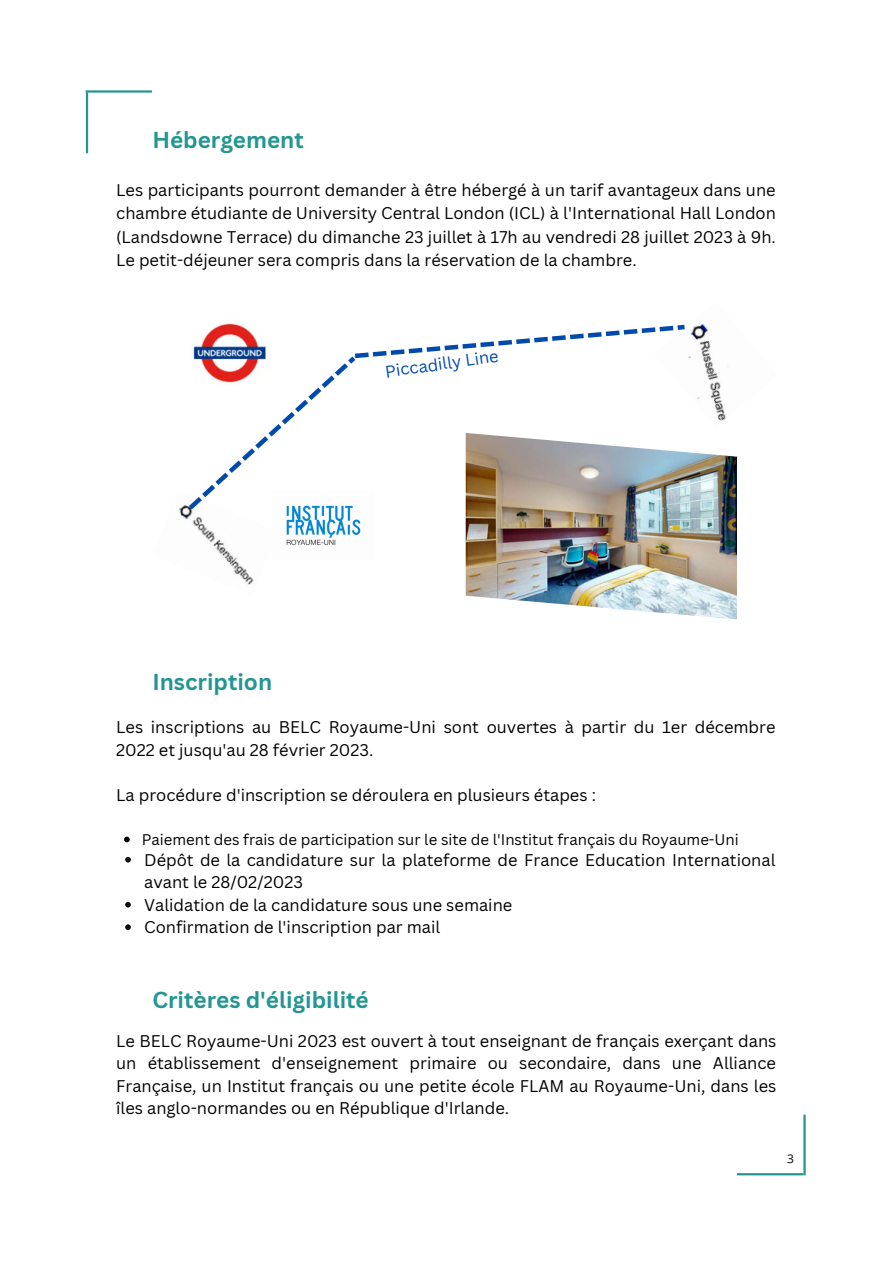
<style>
.page{position:relative;width:893px;height:1264px;background:#fff}
.page>*{position:absolute;margin:0;border:0;box-sizing:border-box;transform-origin:0 0}
.t1{font:700 22.5px "Canva Sans";color:#239691}
.t2{font:16.5px/22.5px "Canva Sans";color:#000}
.t3{font:16.5px "Canva Sans";color:#004aad}
.t4{font:15px "Canva Sans";color:#000}
.t5{font:12px "Open Sans";color:#000}
</style>
<div class="page">
<hr style="left:86px;top:92px;width:2px;height:61px;background:#239691">
<hr style="left:85px;top:90px;width:67px;height:3px;background:#239691">
<hr style="left:803px;top:1114px;width:2px;height:61px;background:#239691">
<hr style="left:737px;top:1173px;width:66px;height:2px;background:#239691">
<img style="left:465px;top:452px;width:272px;height:167px">
<img style="left:682px;top:323px;width:47px;height:98px">
<img style="left:178px;top:505px;width:76px;height:80px">
<img style="left:286px;top:509px;width:75px;height:37px">
<svg style="left:189px;top:325px;width:495px;height:184px"></svg>
<img style="left:189px;top:323px;width:83px;height:62px">
<svg style="left:124px;top:836px;width:6px;height:6px"></svg>
<svg style="left:125px;top:856px;width:6px;height:6px"></svg>
<svg style="left:125px;top:901px;width:6px;height:6px"></svg>
<svg style="left:125px;top:924px;width:6px;height:6px"></svg>
<h1 class="t1" style="left:152px;top:124px;width:153px">Hébergement</h1>
<p class="t2" style="left:116px;top:178px;width:661px">Les participants pourront demander à être hébergé à un tarif avantageux dans une chambre étudiante de University Central London (ICL) à l'International Hall London</p>
<p class="t2" style="left:116px;top:226px;width:661px">(Landsdowne Terrace) du dimanche 23 juillet à 17h au vendredi 28 juillet 2023 à 9h.<br>Le petit-déjeuner sera compris dans la réservation de la chambre.</p>
<p class="t3" style="left:384px;top:360px;width:116px;rotate:-8deg">Piccadilly Line</p>
<h1 class="t1" style="left:152px;top:666px;width:121px">Inscription</h1>
<p class="t2" style="left:116px;top:715px;width:660px">Les inscriptions au BELC Royaume-Uni sont ouvertes à partir du 1er décembre<br>2022 et jusqu'au 28 février 2023.</p>
<p class="t2" style="left:116px;top:783px;width:481px">La procédure d'inscription se déroulera en plusieurs étapes :</p>
<p class="t4" style="left:142px;top:828px;width:598px">Paiement des frais de participation sur le site de l'Institut français du Royaume-Uni</p>
<p class="t2" style="left:144px;top:848px;width:632px">Dépôt de la candidature sur la plateforme de France Education International avant le 28/02/2023<br>Validation de la candidature sous une semaine<br>Confirmation de l'inscription par mail</p>
<h1 class="t1" style="left:152px;top:983px;width:218px">Critères d'éligibilité</h1>
<p class="t2" style="left:116px;top:1029px;width:661px;text-align:justify">Le BELC Royaume-Uni 2023 est ouvert à tout enseignant de français exerçant dans un établissement d'enseignement primaire ou secondaire, dans une Alliance Française, un Institut français ou une petite école FLAM au Royaume-Uni, dans les îles anglo-normandes ou en République d'Irlande.</p>
<p class="t5" style="left:787px;top:1149px;width:8px">3</p>
</div>
